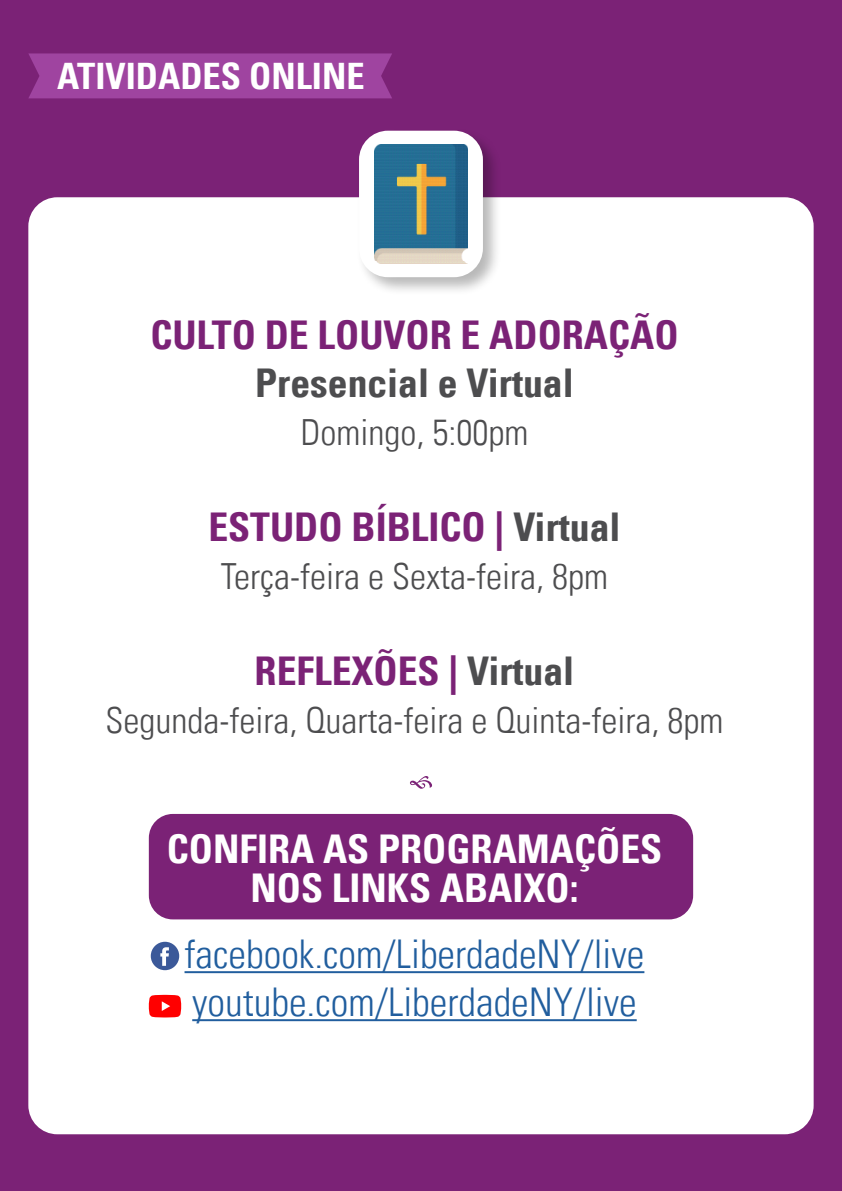
<style>
.page{position:relative;width:842px;height:1191px;background:#7b2276}
.page>*{position:absolute;margin:0;border:0;box-sizing:border-box;transform-origin:0 0}
.t1{font:700 condensed 39.6px "Univers LT";color:#7b2276}
.t2{font:300 condensed 39.6px/48px "Univers LT";color:#215e9e}
.t3{font:700 condensed 39.6px/39.6px "Univers LT";color:#fff;text-align:center}
.t4{font:700 condensed 39.6px "Univers LT";color:#4d4d4f}
.t5{font:700 condensed 36.4px "Univers LT";color:#fff}
.t6{font:300 condensed 36px "Univers LT";color:#4d4d4f}
.s1{color:#4d4d4f}
</style>
<div class="page">
<div style="left:28px;top:53px;width:364px;height:45px;background:#9f44a0"></div>
<div style="left:28px;top:197px;width:786px;height:937px;background:#fff;border-radius:29px"></div>
<div style="left:356px;top:127px;width:146px;height:169px;background:#000;opacity:.28"></div>
<div style="left:359px;top:131px;width:124px;height:146px;background:#fff;border-radius:29px"></div>
<img style="left:374px;top:145px;width:94px;height:118px">
<div style="left:149px;top:814px;width:544px;height:105px;background:#7b2276;border-radius:24px"></div>
<hr style="left:185px;top:971px;width:459px;height:2px;background:#215e9e">
<hr style="left:192px;top:1019px;width:445px;height:2px;background:#215e9e">
<svg style="left:149px;top:994px;width:32px;height:23px"></svg>
<div style="left:151px;top:941px;width:28px;height:29px;background:#3b5999;border-radius:50%"></div>
<svg style="left:160px;top:947px;width:9px;height:18px"></svg>
<svg style="left:410px;top:776px;width:22px;height:12px"></svg>
<p class="t5" style="left:57px;top:54px;width:309px">ATIVIDADES ONLINE</p>
<p class="t1" style="left:150px;top:310px;width:530px">CULTO DE LOUVOR E ADORAÇÃO</p>
<p class="t4" style="left:255px;top:358px;width:320px">Presencial e Virtual</p>
<p class="t6" style="left:300px;top:410px;width:229px">Domingo, 5:00pm</p>
<p class="t1" style="left:208px;top:502px;width:414px">ESTUDO BÍBLICO | <span class="s1">Virtual</span></p>
<p class="t6" style="left:221px;top:554px;width:389px">Terça-feira e Sexta-feira, 8pm</p>
<p class="t1" style="left:255px;top:646px;width:321px">REFLEXÕES | <span class="s1">Virtual</span></p>
<p class="t6" style="left:106px;top:698px;width:619px">Segunda-feira, Quarta-feira e Quinta-feira, 8pm</p>
<p class="t3" style="left:167px;top:828px;width:497px">CONFIRA AS PROGRAMAÇÕES<br>NOS LINKS ABAIXO:</p>
<p class="t2" style="left:185px;top:930px;width:461px">facebook.com/LiberdadeNY/live youtube.com/LiberdadeNY/live</p>
</div>
